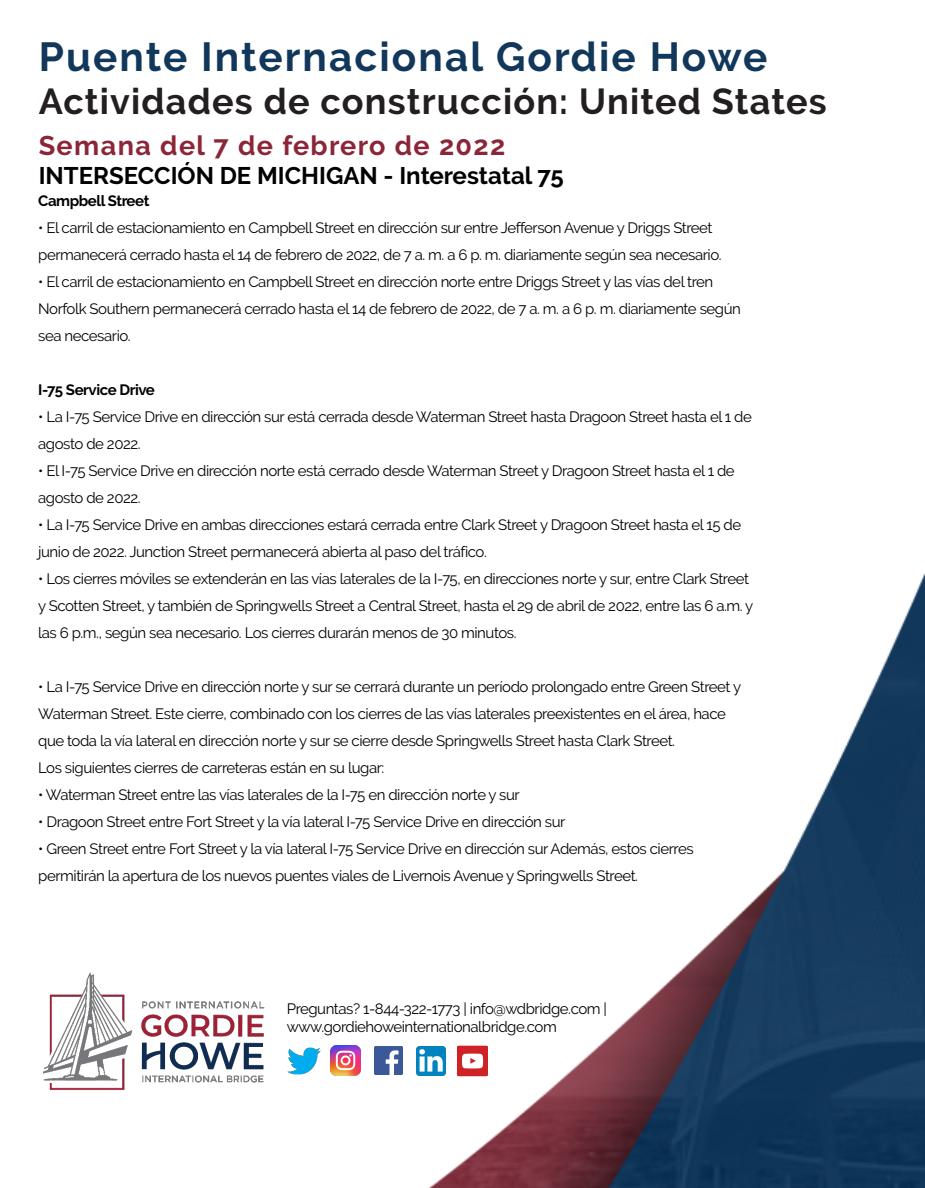
<style>
.page{position:relative;width:925px;height:1188px;background:#fff}
.page>*{position:absolute;margin:0;border:0;box-sizing:border-box;transform-origin:0 0}
.t1{font:700 40.5px "Raleway";letter-spacing:.05em;color:#11375a}
.t2{font:700 36px "Raleway";letter-spacing:.03em;color:#231f20}
.t3{font:700 27px "Raleway";letter-spacing:.05em;color:#8b2638}
.t4{font:700 24px "Raleway";color:#000}
.t5{font:15px/27px "Raleway";letter-spacing:-.03em;color:#000}
.t6{font:700 15px "Raleway";letter-spacing:-.03em;color:#000}
</style>
<div class="page">
<img style="left:333px;top:573px;width:592px;height:615px">
<img style="left:287px;top:1047px;width:34px;height:28px">
<img style="left:374px;top:1047px;width:28px;height:28px">
<img style="left:417px;top:1046px;width:29px;height:29px">
<img style="left:456px;top:1045px;width:33px;height:32px">
<img style="left:330px;top:1046px;width:30px;height:30px">
<img style="left:42px;top:972px;width:223px;height:118px">
<h1 class="t1" style="left:39px;top:33px;width:730px">Puente Internacional Gordie Howe</h1>
<h2 class="t2" style="left:39px;top:81px;width:789px">Actividades de construcción: United States</h2>
<h3 class="t3" style="left:39px;top:130px;width:468px">Semana del 7 de febrero de 2022</h3>
<h3 class="t4" style="left:39px;top:162px;width:526px">INTERSECCIÓN DE MICHIGAN - Interestatal 75</h3>
<p class="t6" style="left:38px;top:192px;width:113px">Campbell Street</p>
<p class="t5" style="left:38px;top:214px;width:685px">• El carril de estacionamiento en Campbell Street en dirección sur entre Jefferson Avenue y Driggs Street permanecerá cerrado hasta el 14 de febrero de 2022, de 7 a. m. a 6 p. m. diariamente según sea necesario.</p>
<p class="t5" style="left:38px;top:268px;width:704px">• El carril de estacionamiento en Campbell Street en dirección norte entre Driggs Street y las vías del tren<br>Norfolk Southern permanecerá cerrado hasta el 14 de febrero de 2022, de 7 a. m. a 6 p. m. diariamente según sea necesario.</p>
<p class="t6" style="left:38px;top:381px;width:118px">I-75 Service Drive</p>
<p class="t5" style="left:38px;top:403px;width:715px">• La I-75 Service Drive en dirección sur está cerrada desde Waterman Street hasta Dragoon Street hasta el 1 de agosto de 2022.</p>
<p class="t5" style="left:38px;top:457px;width:698px">• El I-75 Service Drive en dirección norte está cerrado desde Waterman Street y Dragoon Street hasta el 1 de agosto de 2022.</p>
<p class="t5" style="left:38px;top:511px;width:704px">• La I-75 Service Drive en ambas direcciones estará cerrada entre Clark Street y Dragoon Street hasta el 15 de junio de 2022. Junction Street permanecerá abierta al paso del tráfico.</p>
<p class="t5" style="left:38px;top:565px;width:716px">• Los cierres móviles se extenderán en las vías laterales de la I-75, en direcciones norte y sur, entre Clark Street y Scotten Street, y también de Springwells Street a Central Street, hasta el 29 de abril de 2022, entre las 6 a.m. y las 6 p.m., según sea necesario. Los cierres durarán menos de 30 minutos.</p>
<p class="t5" style="left:38px;top:673px;width:704px">• La I-75 Service Drive en dirección norte y sur se cerrará durante un período prolongado entre Green Street y Waterman Street. Este cierre, combinado con los cierres de las vías laterales preexistentes en el área, hace que toda la vía lateral en dirección norte y sur se cierre desde Springwells Street hasta Clark Street.<br>Los siguientes cierres de carreteras están en su lugar:</p>
<p class="t5" style="left:38px;top:781px;width:483px">• Waterman Street entre las vías laterales de la I-75 en dirección norte y sur</p>
<p class="t5" style="left:38px;top:808px;width:529px">• Dragoon Street entre Fort Street y la vía lateral I-75 Service Drive en dirección sur</p>
<p class="t5" style="left:38px;top:835px;width:657px">• Green Street entre Fort Street y la vía lateral I-75 Service Drive en dirección sur Además, estos cierres permitirán la apertura de los nuevos puentes viales de Livernois Avenue y Springwells Street.</p>
<p class="t5" style="left:287px;top:1000px;width:322px;line-height:18px">Preguntas? 1-844-322-1773 | info@wdbridge.com | www.gordiehoweinternationalbridge.com</p>
</div>
